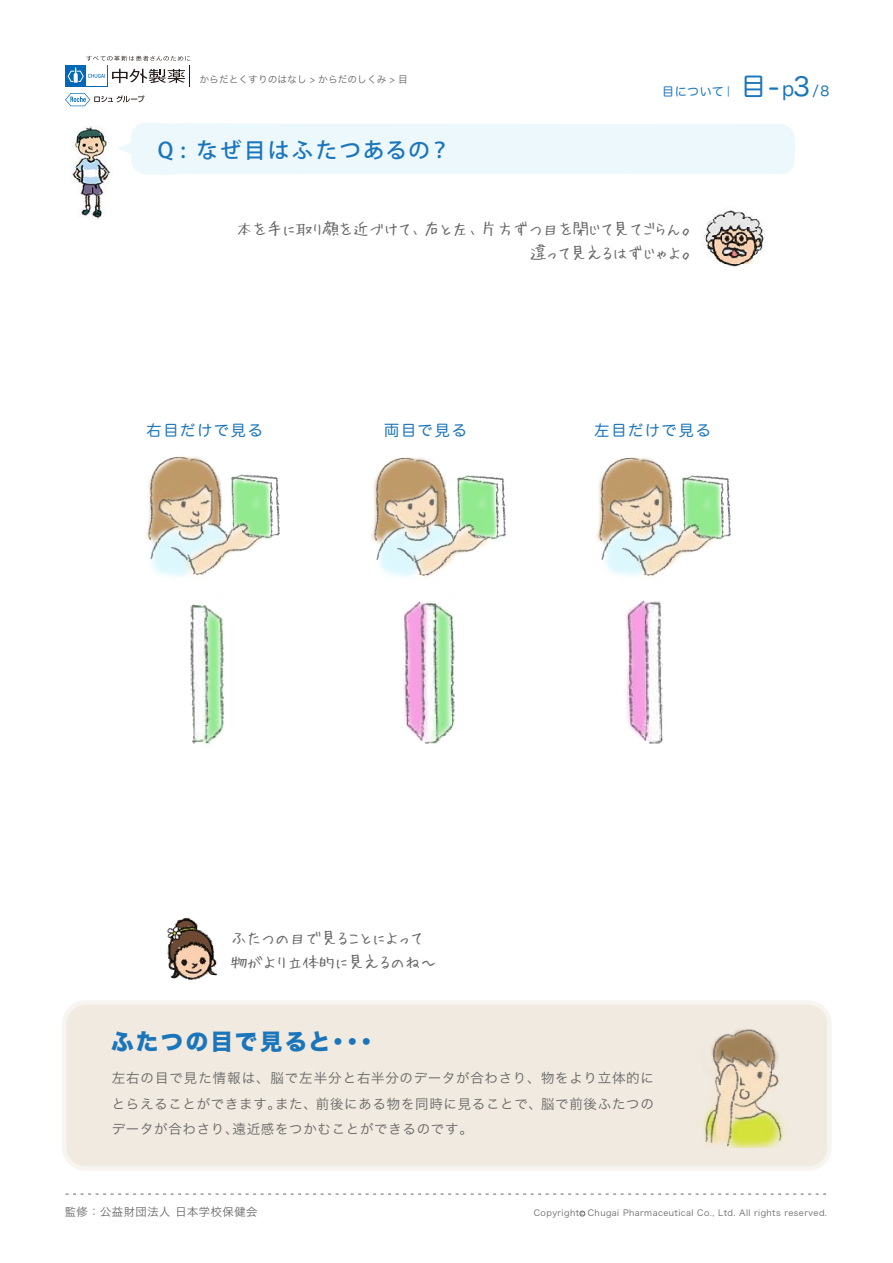
<style>
.page{position:relative;width:893px;height:1263px;background:#fff}
.page>*{position:absolute;margin:0;border:0;box-sizing:border-box;transform-origin:0 0}
.t1{font:22.5px "Hira Kaku Std N W8";letter-spacing:.1em;color:#1b75bb}
.t2{font:500 21.3px "Koz Go Pro";letter-spacing:.11em;color:#1b75bb}
.t3{font:16.5px/24px "Hui Font P";letter-spacing:-.025em;color:#666;text-align:right}
.t4{font:15.15px "Hira Maru Pro W4";letter-spacing:.12em;color:#1b75bb}
.t5{font:13.5px/25.5px "Hira Kaku Pro W3";letter-spacing:.05em;color:#666;text-align:justify}
.t6{font:12px "Hira Maru Pro W4";letter-spacing:.035em;color:#1b75bb}
.t7{font:11.25px "Hira Kaku Pro W3";letter-spacing:.05em;color:#666}
.t8{font:9.75px "Hira Kaku Pro W3";color:#666}
.t9{font:8.55px "Hira Kaku Pro W3";letter-spacing:.05em;color:#666}
.s1{font-family:"Hira Maru Pro N W4";font-size:25.5px}
.s2{font-family:"Hira Maru Pro N W4";font-size:19.5px}
.s3{font-size:13.5px}
.s4{font-size:5.4px}
</style>
<div class="page">
<div style="left:64px;top:1002px;width:765px;height:166px;background:#f1eae0;border-radius:21px"></div>
<div style="left:62px;top:1000px;width:770px;height:171px;border:4px solid #f8f5f0;border-radius:21px"></div>
<img style="left:703px;top:210px;width:61px;height:57px">
<div style="left:118px;top:123px;width:677px;height:52px;background:#edf8fd"></div>
<img style="left:146px;top:456px;width:134px;height:121px">
<img style="left:596px;top:457px;width:135px;height:120px">
<img style="left:371px;top:457px;width:135px;height:120px">
<img style="left:190px;top:604px;width:34px;height:141px">
<img style="left:626px;top:600px;width:37px;height:144px">
<img style="left:404px;top:601px;width:51px;height:143px">
<img style="left:167px;top:917px;width:50px;height:64px">
<img style="left:72px;top:126px;width:38px;height:93px">
<img style="left:704px;top:1029px;width:80px;height:118px">
<svg style="left:66px;top:1193px;width:761px;height:1px"></svg>
<div style="left:65px;top:65px;width:42px;height:22px;background:#0068b7"></div>
<svg style="left:65px;top:93px;width:79px;height:13px"></svg>
<svg style="left:68px;top:56px;width:122px;height:31px"></svg>
<svg style="left:580px;top:1211px;width:5px;height:5px"></svg>
<p class="t8" style="left:200px;top:70px;width:210px">からだとくすりのはなし &gt; からだのしくみ &gt; 目</p>
<h2 class="t2" style="left:158px;top:137px;width:294px">Q : なぜ目はふたつあるの？</h2>
<p class="t6" style="left:662px;top:81px;width:168px">目について｜<span class="s1">目-</span><span class="s2">p</span><span class="s1">3</span><span class="s3">/8</span></p>
<p class="t3" style="left:236px;top:216px;width:462px">本を手に取り顔を近づけて、右と左、片方ずつ目を閉じて見てごらん。違って見えるはずじゃよ。</p>
<p class="t4" style="left:146px;top:417px;width:118px">右目だけで見る</p>
<p class="t4" style="left:384px;top:417px;width:85px">両目で見る</p>
<p class="t4" style="left:594px;top:417px;width:118px">左目だけで見る</p>
<p class="t3" style="left:231px;top:925px;width:208px;text-align:left">ふたつの目で見ることによって物がより立体的に見えるのね〜</p>
<h1 class="t1" style="left:111px;top:1029px;width:268px">ふたつの目で見ると・・・</h1>
<p class="t5" style="left:112px;top:1064px;width:544px">左右の目で見た情報は、脳で左半分と右半分のデータが合わさり、物をより立体的にとらえることができます。また、前後にある物を同時に見ることで、脳で前後ふたつのデータが合わさり、遠近感をつかむことができるのです。</p>
<p class="t7" style="left:65px;top:1202px;width:194px">監修：公益財団法人 日本学校保健会</p>
<p class="t9" style="left:534px;top:1205px;width:295px">Copyright <span class="s4">c</span> Chugai Pharmaceutical Co., Ltd. All rights reserved.</p>
</div>
